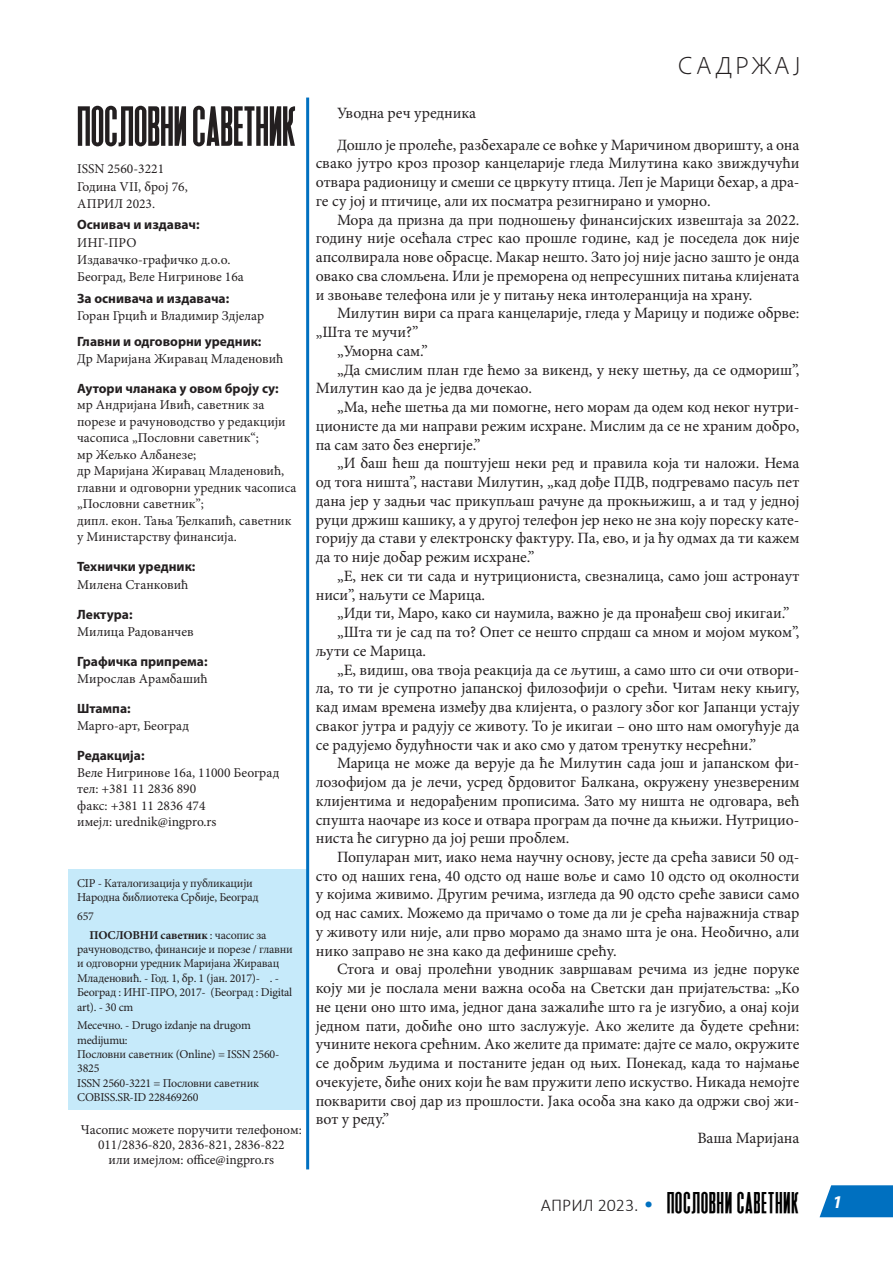
<style>
.page{position:relative;width:893px;height:1263px;background:#fff}
.page>*{position:absolute;margin:0;border:0;box-sizing:border-box;transform-origin:0 0}
.t1{font:52.5px "Heathergreen";letter-spacing:.01em;color:#231f20}
.t2{font:28.5px "Heathergreen";letter-spacing:.04em;color:#000}
.t3{font:300 25.5px "Adobe Clean";letter-spacing:.165em;color:#231f20}
.t4{font:italic 700 18px "Myriad Pro";color:#fff}
.t5{font:15.75px/18.8px "Minion Pro";letter-spacing:-.005em;color:#231f20;text-align:justify}
.t6{font:13.5px/16.5px "Minion Pro";color:#231f20}
.t7{font:700 13.5px "Myriad Pro";color:#231f20}
.t8{font:12px/14.4px "Minion Pro";letter-spacing:-.02em;color:#231f20}
.t9{font:700 12px/18.6px "Minion Pro";letter-spacing:-.02em;color:#231f20}
.s1{font-weight:400}
.s2{font-family:"Calibri";font-weight:300;font-size:18px;color:#231f20}
.s3{font-family:"Calibri";font-weight:300;font-size:21px;color:#0070c0}
</style>
<div class="page">
<svg style="left:820px;top:1185px;width:73px;height:32px;background:#157bc5"></svg>
<div style="left:69px;top:869px;width:238px;height:241px;background:#c6eafa"></div>
<hr style="left:306px;top:98px;width:3px;height:1071px;background:#0070c0">
<h1 class="t1" style="left:77px;top:84px;width:220px">ПОСЛОВНИ САВЕТНИК</h1>
<p class="t6" style="left:77px;top:160px;width:112px;line-height:17.2px">ISSN 2560-3221<br>Година VII, број 76,<br>АПРИЛ 2023.</p>
<p class="t7" style="left:77px;top:216px;width:124px">Оснивач и издавач:</p>
<p class="t6" style="left:77px;top:234px;width:168px;line-height:17.2px">ИНГ-ПРО<br>Издавачко-графичко д.о.о.<br>Београд, Веле Нигринове 16а</p>
<p class="t7" style="left:77px;top:289px;width:154px">За оснивача и издавача:</p>
<p class="t6" style="left:77px;top:307px;width:188px">Горан Грцић и Владимир Здјелар</p>
<p class="t7" style="left:77px;top:332px;width:186px">Главни и одговорни уредник:</p>
<p class="t6" style="left:77px;top:350px;width:208px">Др Маријана Жиравац Младеновић</p>
<p class="t7" style="left:77px;top:379px;width:203px">Аутори чланака у овом броју су:</p>
<p class="t6" style="left:77px;top:397px;width:221px">мр Андријана Ивић, саветник за порезе и рачуноводство у редакцији часописа „Пословни саветник“;<br>мр Жељко Албанезе;<br>др Маријана Жиравац Младеновић, главни и одговорни уредник часописа „Пословни саветник”;<br>дипл. екон. Тања Ђелкапић, саветник у Министарству финансија.</p>
<p class="t7" style="left:77px;top:558px;width:120px">Технички уредник:</p>
<p class="t6" style="left:77px;top:576px;width:113px">Милена Станковић</p>
<p class="t7" style="left:77px;top:605px;width:57px">Лектура:</p>
<p class="t6" style="left:77px;top:623px;width:118px">Милица Радованчев</p>
<p class="t7" style="left:77px;top:652px;width:132px">Графичка припрема:</p>
<p class="t6" style="left:77px;top:671px;width:132px">Мирослав Арамбашић</p>
<p class="t7" style="left:77px;top:700px;width:55px">Штампа:</p>
<p class="t6" style="left:77px;top:718px;width:113px">Марго-арт, Београд</p>
<p class="t7" style="left:77px;top:747px;width:69px">Редакција:</p>
<p class="t6" style="left:77px;top:764px;width:204px">Веле Нигринове 16а, 11000 Београд тел: +381 11 2836 890<br>факс: +381 11 2836 474<br>имејл: urednik@ingpro.rs</p>
<p class="t8" style="left:77px;top:876px;width:183px">CIP - Каталогизација у публикацији<br>Народна библиотека Србије, Београд</p>
<p class="t9" style="left:90px;top:907px;width:178px;text-indent:-12px"><span class="s1">657<br></span>ПОСЛОВНИ саветник <span class="s1">: часопис за</span></p>
<p class="t8" style="left:77px;top:942px;width:217px">рачуноводство, финансије и порезе / главни и одговорни уредник Маријана Жиравац Младеновић. - Год. 1, бр. 1 (јан. 2017)- . - Београд : ИНГ-ПРО, 2017- (Београд : Digital art). - 30 cm</p>
<p class="t8" style="left:77px;top:1018px;width:204px">Месечно. - Drugo izdanje na drugom medijumu:<br>Пословни саветник (Online) = ISSN 2560-<br>3825<br>ISSN 2560-3221 = Пословни саветник<br>COBISS.SR-ID 228469260</p>
<p class="t6" style="left:81px;top:1122px;width:222px;line-height:15px;text-align:center">Часопис можете поручити телефоном:<br>011/2836-820, 2836-821, 2836-822<br>или имејлом: office@ingpro.rs</p>
<h3 class="t3" style="left:678px;top:49px;width:123px">САДРЖАЈ</h3>
<p class="t5" style="left:337px;top:97px;width:464px;line-height:31.5px">Уводна реч уредника<br>Дошло је пролеће, разбехарале се воћке у Маричином дворишту, а она</p>
<p class="t5" style="left:316px;top:154px;width:485px">свако јутро кроз прозор канцеларије гледа Милутина како звиждучући отвара радионицу и смеши се цвркуту птица. Леп је Марици бехар, а дра&shy;ге су јој и птичице, али их посматра резигнирано и уморно.</p>
<p class="t5" style="left:316px;top:210px;width:485px;text-indent:21px">Мора да призна да при подношењу финансијских извештаја за 2022. годину није осећала стрес као прошле године, кад је поседела док није апсолвирала нове обрасце. Макар нешто. Зато јој није јасно зашто је онда овако сва сломљена. Или је преморена од непресушних питања клијената и звоњаве телефона или је у питању нека интолеранција на храну.</p>
<p class="t5" style="left:337px;top:304px;width:464px">Милутин вири са прага канцеларије, гледа у Марицу и подиже обрве:</p>
<p class="t5" style="left:316px;top:323px;width:104px">„Шта те мучи?”</p>
<p class="t5" style="left:337px;top:342px;width:92px">„Уморна сам.”</p>
<p class="t5" style="left:337px;top:360px;width:464px">„Да смислим план где ћемо за викенд, у неку шетњу, да се одмориш”,</p>
<p class="t5" style="left:316px;top:379px;width:218px">Милутин као да је једва дочекао.</p>
<p class="t5" style="left:337px;top:398px;width:464px">„Ма, неће шетња да ми помогне, него морам да одем код неког нутри-</p>
<p class="t5" style="left:316px;top:416px;width:485px">ционисте да ми направи режим исхране. Мислим да се не храним добро,</p>
<p class="t5" style="left:316px;top:435px;width:166px">па сам зато без енергије.”</p>
<p class="t5" style="left:337px;top:454px;width:464px">„И баш ћеш да поштујеш неки ред и правила која ти наложи. Нема</p>
<p class="t5" style="left:316px;top:473px;width:485px">од тога ништа”, настави Милутин, „кад дође ПДВ, подгревамо пасуљ пет</p>
<p class="t5" style="left:316px;top:491px;width:485px">дана јер у задњи час прикупљаш рачуне да прокњижиш, а и тад у једној</p>
<p class="t5" style="left:316px;top:510px;width:485px">руци држиш кашику, а у другој телефон јер неко не зна коју пореску кате-</p>
<p class="t5" style="left:316px;top:529px;width:485px">горију да стави у електронску фактуру. Па, ево, и ја ћу одмах да ти кажем</p>
<p class="t5" style="left:316px;top:548px;width:220px">да то није добар режим исхране.”</p>
<p class="t5" style="left:337px;top:566px;width:464px">„Е, нек си ти сада и нутрициониста, свезналица, само још астронаут</p>
<p class="t5" style="left:316px;top:585px;width:171px">ниси”, наљути се Марица.</p>
<p class="t5" style="left:337px;top:604px;width:454px">„Иди ти, Маро, како си наумила, важно је да пронађеш свој икигаи.”</p>
<p class="t5" style="left:337px;top:623px;width:464px">„Шта ти је сад па то? Опет се нешто спрдаш са мном и мојом муком”,</p>
<p class="t5" style="left:316px;top:641px;width:112px">љути се Марица.</p>
<p class="t5" style="left:337px;top:660px;width:464px">„Е, видиш, ова твоја реакција да се љутиш, а само што си очи отвори-</p>
<p class="t5" style="left:316px;top:679px;width:485px">ла, то ти је супротно јапанској филозофији о срећи. Читам неку књигу,</p>
<p class="t5" style="left:316px;top:698px;width:485px">кад имам времена између два клијента, о разлогу због ког Јапанци устају</p>
<p class="t5" style="left:316px;top:716px;width:485px">сваког јутра и радују се животу. То је икигаи – оно што нам омогућује да</p>
<p class="t5" style="left:316px;top:735px;width:442px">се радујемо будућности чак и ако смо у датом тренутку несрећни.”</p>
<p class="t5" style="left:337px;top:754px;width:464px">Марица не може да верује да ће Милутин сада још и јапанском фи-</p>
<p class="t5" style="left:316px;top:773px;width:485px">лозофијом да је лечи, усред брдовитог Балкана, окружену унезвереним</p>
<p class="t5" style="left:316px;top:791px;width:485px">клијентима и недорађеним прописима. Зато му ништа не одговара, већ</p>
<p class="t5" style="left:316px;top:810px;width:485px">спушта наочаре из косе и отвара програм да почне да књижи. Нутрицио-</p>
<p class="t5" style="left:316px;top:829px;width:255px">ниста ће сигурно да јој реши проблем.</p>
<p class="t5" style="left:337px;top:848px;width:464px">Популаран мит, иако нема научну основу, јесте да срећа зависи 50 од-</p>
<p class="t5" style="left:316px;top:866px;width:485px">сто од наших гена, 40 одсто од наше воље и само 10 одсто од околности</p>
<p class="t5" style="left:316px;top:885px;width:485px">у којима живимо. Другим речима, изгледа да 90 одсто среће зависи само</p>
<p class="t5" style="left:316px;top:904px;width:485px">од нас самих. Можемо да причамо о томе да ли је срећа најважнија ствар</p>
<p class="t5" style="left:316px;top:923px;width:485px">у животу или није, али прво морамо да знамо шта је она. Необично, али</p>
<p class="t5" style="left:316px;top:941px;width:302px">нико заправо не зна како да дефинише срећу.</p>
<p class="t5" style="left:337px;top:960px;width:464px">Стога и овај пролећни уводник завршавам речима из једне поруке</p>
<p class="t5" style="left:316px;top:979px;width:485px">коју ми је послала мени важна особа на Светски дан пријатељства: „Ко</p>
<p class="t5" style="left:316px;top:998px;width:485px">не цени оно што има, једног дана зажалиће што га је изгубио, а онај који</p>
<p class="t5" style="left:316px;top:1016px;width:485px">једном пати, добиће оно што заслужује. Ако желите да будете срећни:</p>
<p class="t5" style="left:316px;top:1035px;width:485px">учините некога срећним. Ако желите да примате: дајте се мало, окружите</p>
<p class="t5" style="left:316px;top:1054px;width:485px">се добрим људима и постаните један од њих. Понекад, када то најмање</p>
<p class="t5" style="left:316px;top:1072px;width:485px">очекујете, биће оних који ће вам пружити лепо искуство. Никада немојте</p>
<p class="t5" style="left:316px;top:1091px;width:485px">покварити свој дар из прошлости. Јака особа зна како да одржи свој жи-</p>
<p class="t5" style="left:316px;top:1110px;width:75px">вот у реду.”</p>
<p class="t5" style="left:697px;top:1129px;width:103px">Ваша Маријана</p>
<h2 class="t2" style="left:541px;top:1179px;width:259px"><span class="s2">АПРИЛ 2023.</span> <span class="s3">•</span> ПОСЛОВНИ САВЕТНИК</h2>
<p class="t4" style="left:832px;top:1190px;width:11px">1</p>
</div>
